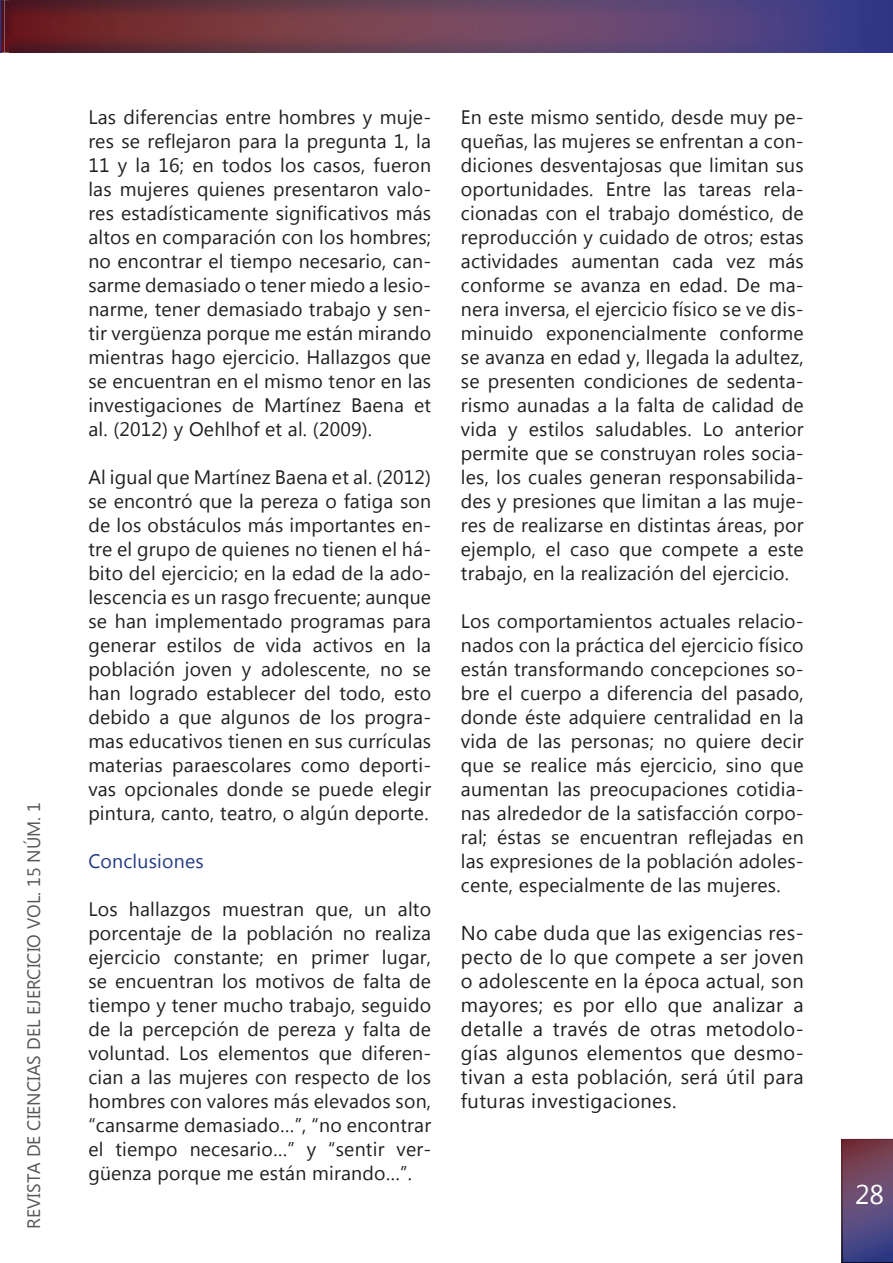
<style>
.page{position:relative;width:893px;height:1263px;background:#fff}
.page>*{position:absolute;margin:0;border:0;box-sizing:border-box;transform-origin:0 0}
.t1{font:27px "Myanmar Text";color:#fff}
.t2{font:20.1px/24px "Myanmar Text";letter-spacing:.02em;color:#231f20;text-align:justify}
.t3{font:19.5px/24px "Myanmar Text";letter-spacing:.01em;color:#231f20;text-align:justify}
.t4{font:19.5px "Myanmar Text";letter-spacing:.01em;color:#263c84}
.t5{font:18px "Myanmar Text";color:#57585a}
</style>
<div class="page">
<img style="left:0;top:0;width:893px;height:53px">
<img style="left:841px;top:1138px;width:52px;height:125px">
<img style="left:10px;top:0;width:883px;height:1px">
<img style="left:1px;top:0;width:9px;height:53px">
<p class="t5" style="left:23px;top:1229px;width:428px;rotate:-90deg">REVISTA DE CIENCIAS DEL EJERCICIO VOL. 15 NÚM. 1</p>
<p class="t3" style="left:88px;top:105px;width:344px">Las diferencias entre hombres y muje&shy;res se reflejaron para la pregunta 1, la 11 y la 16; en todos los casos, fueron las mujeres quienes presentaron valo&shy;res estadísticamente significativos más altos en comparación con los hombres; no encontrar el tiempo necesario, can&shy;sarme demasiado o tener miedo a lesio&shy;narme, tener demasiado trabajo y sen&shy;tir vergüenza porque me están mirando mientras hago ejercicio. Hallazgos que se encuentran en el mismo tenor en las investigaciones de Martínez Baena et al. (2012) y Oehlhof et al. (2009).</p>
<p class="t3" style="left:88px;top:465px;width:344px">Al igual que Martínez Baena et al. (2012) se encontró que la pereza o fatiga son de los obstáculos más importantes en&shy;tre el grupo de quienes no tienen el há&shy;bito del ejercicio; en la edad de la ado&shy;lescencia es un rasgo frecuente; aunque se han implementado programas para generar estilos de vida activos en la población joven y adolescente, no se han logrado establecer del todo, esto debido a que algunos de los progra&shy;mas educativos tienen en sus currículas materias paraescolares como deporti&shy;vas opcionales donde se puede elegir pintura, canto, teatro, o algún deporte.</p>
<p class="t4" style="left:88px;top:850px;width:117px">Conclusiones</p>
<p class="t3" style="left:88px;top:897px;width:344px">Los hallazgos muestran que, un alto porcentaje de la población no realiza ejercicio constante; en primer lugar, se encuentran los motivos de falta de tiempo y tener mucho trabajo, seguido de la percepción de pereza y falta de voluntad. Los elementos que diferen&shy;cian a las mujeres con respecto de los hombres con valores más elevados son, “cansarme demasiado…”, “no encontrar el tiempo necesario…” y “sentir ver&shy;güenza porque me están mirando…”.</p>
<p class="t3" style="left:461px;top:105px;width:344px">En este mismo sentido, desde muy pe&shy;queñas, las mujeres se enfrentan a con&shy;diciones desventajosas que limitan sus oportunidades. Entre las tareas rela&shy;cionadas con el trabajo doméstico, de reproducción y cuidado de otros; estas actividades aumentan cada vez más conforme se avanza en edad. De ma&shy;nera inversa, el ejercicio físico se ve dis&shy;minuido exponencialmente conforme se avanza en edad y, llegada la adultez, se presenten condiciones de sedenta&shy;rismo aunadas a la falta de calidad de vida y estilos saludables. Lo anterior permite que se construyan roles socia&shy;les, los cuales generan responsabilida&shy;des y presiones que limitan a las muje&shy;res de realizarse en distintas áreas, por ejemplo, el caso que compete a este trabajo, en la realización del ejercicio.</p>
<p class="t3" style="left:461px;top:609px;width:344px">Los comportamientos actuales relacio&shy;nados con la práctica del ejercicio físico están transformando concepciones so&shy;bre el cuerpo a diferencia del pasado, donde éste adquiere centralidad en la vida de las personas; no quiere decir que se realice más ejercicio, sino que aumentan las preocupaciones cotidia&shy;nas alrededor de la satisfacción corpo&shy;ral; éstas se encuentran reflejadas en las expresiones de la población adoles&shy;cente, especialmente de las mujeres.</p>
<p class="t2" style="left:461px;top:921px;width:344px">No cabe duda que las exigencias res&shy;pecto de lo que compete a ser joven o adolescente en la época actual, son mayores; es por ello que analizar a detalle a través de otras metodolo&shy;gías algunos elementos que desmo&shy;tivan a esta población, será útil para futuras investigaciones.</p>
<h1 class="t1" style="left:855px;top:1179px;width:31px">28</h1>
</div>
